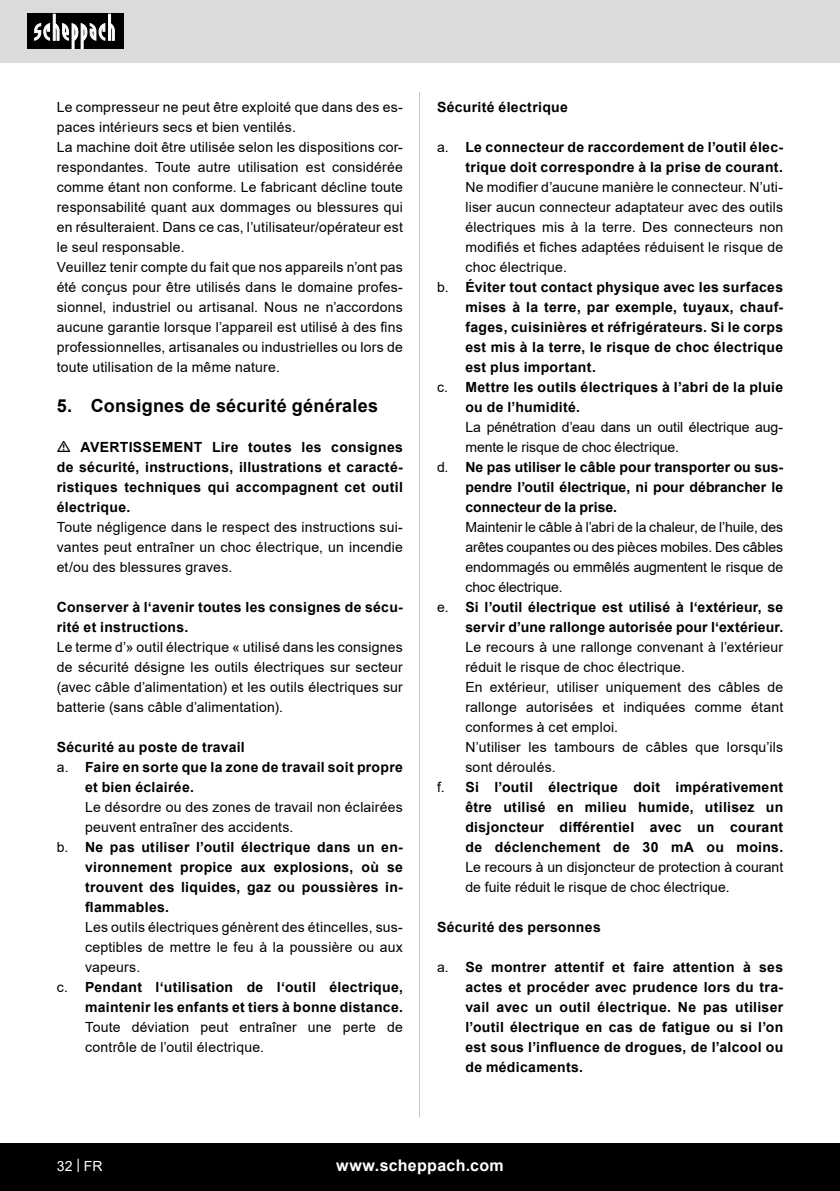
<style>
.page{position:relative;width:840px;height:1191px;background:#fff}
.page>*{position:absolute;margin:0;border:0;box-sizing:border-box;transform-origin:0 0}
.t1{font:700 18px "Arial";letter-spacing:.015em;color:#000}
.t2{font:700 16px "Arial";letter-spacing:.02em;color:#fff}
.Basiseinstellung{font:14px/20px "Arial";letter-spacing:.015em;color:#000;text-align:justify}
.Grundtext_Bold{font:700 14px/20px "Arial";letter-spacing:.02em;color:#000;text-align:justify}
.Basiseinstellung-2{font:14px/20px "Arial";letter-spacing:-.005em;color:#000}
.t3{font:14px "Arial";color:#fff}
.s1{font-weight:400}
</style>
<div class="page">
<div style="left:0;top:0;width:839px;height:63px;background:#dbdbdb"></div>
<div style="left:0;top:1143px;width:839px;height:48px;background:#000"></div>
<div style="left:27px;top:14px;width:96px;height:35px;background:#000"></div>
<svg style="left:34px;top:14px;width:81px;height:35px"></svg>
<hr style="left:419px;top:92px;width:1px;height:1025px;background:#c7c7c7">
<p class="Basiseinstellung" style="left:57px;top:97px;width:347px">Le compresseur ne peut être exploité que dans des es&shy;paces intérieurs secs et bien ventilés.</p>
<p class="Basiseinstellung" style="left:57px;top:137px;width:347px">La machine doit être utilisée selon les dispositions cor&shy;respondantes. Toute autre utilisation est considérée comme étant non conforme. Le fabricant décline toute responsabilité quant aux dommages ou blessures qui en résulteraient. Dans ce cas, l’utilisateur/opérateur est le seul responsable.</p>
<p class="Basiseinstellung" style="left:57px;top:257px;width:347px">Veuillez tenir compte du fait que nos appareils n’ont pas été conçus pour être utilisés dans le domaine profes&shy;sionnel, industriel ou artisanal. Nous ne n’accordons aucune garantie lorsque l’appareil est utilisé à des fins professionnelles, artisanales ou industrielles ou lors de toute utilisation de la même nature.</p>
<p class="t1" style="left:57px;top:393px;width:323px">5. Consignes de sécurité générales</p>
<p class="Grundtext_Bold" style="left:57px;top:437px;width:347px;text-indent:24px">AVERTISSEMENT Lire toutes les consignes de sécurité, instructions, illustrations et caracté&shy;ristiques techniques qui accompagnent cet outil électrique.</p>
<p class="Basiseinstellung" style="left:57px;top:517px;width:347px">Toute négligence dans le respect des instructions sui&shy;vantes peut entraîner un choc électrique, un incendie et/ou des blessures graves.</p>
<p class="Grundtext_Bold" style="left:57px;top:597px;width:347px">Conserver à l‘avenir toutes les consignes de sécu&shy;rité et instructions.</p>
<p class="Basiseinstellung" style="left:57px;top:637px;width:347px">Le terme d’» outil électrique « utilisé dans les consignes de sécurité désigne les outils électriques sur secteur (avec câble d’alimentation) et les outils électriques sur batterie (sans câble d’alimentation).</p>
<p class="Grundtext_Bold" style="left:57px;top:737px;width:189px">Sécurité au poste de travail</p>
<p class="Grundtext_Bold" style="left:85px;top:757px;width:319px;text-indent:-28px"><span class="s1">a.</span> Faire en sorte que la zone de travail soit propre et bien éclairée.</p>
<p class="Basiseinstellung" style="left:85px;top:797px;width:319px">Le désordre ou des zones de travail non éclairées peuvent entraîner des accidents.</p>
<p class="Grundtext_Bold" style="left:85px;top:837px;width:319px;text-indent:-28px"><span class="s1">b.</span> Ne pas utiliser l’outil électrique dans un en&shy;vironnement propice aux explosions, où se trouvent des liquides, gaz ou poussières in&shy;flammables.</p>
<p class="Basiseinstellung" style="left:85px;top:917px;width:319px">Les outils électriques génèrent des étincelles, sus&shy;ceptibles de mettre le feu à la poussière ou aux vapeurs.</p>
<p class="Grundtext_Bold" style="left:57px;top:977px;width:347px;text-align:right"><span class="s1">c.</span> Pendant l‘utilisation de l‘outil électrique, maintenir les enfants et tiers à bonne distance.</p>
<p class="Basiseinstellung" style="left:85px;top:1017px;width:319px">Toute déviation peut entraîner une perte de contrôle de l’outil électrique.</p>
<p class="Grundtext_Bold" style="left:437px;top:97px;width:132px">Sécurité électrique</p>
<p class="Grundtext_Bold" style="left:437px;top:137px;width:347px;text-align:right"><span class="s1">a.</span> Le connecteur de raccordement de l’outil élec&shy;trique doit correspondre à la prise de courant.</p>
<p class="Basiseinstellung" style="left:465px;top:177px;width:319px">Ne modifier d’aucune manière le connecteur. N’uti&shy;liser aucun connecteur adaptateur avec des outils électriques mis à la terre. Des connecteurs non modifiés et fiches adaptées réduisent le risque de choc électrique.</p>
<p class="Grundtext_Bold" style="left:465px;top:277px;width:319px;text-indent:-28px"><span class="s1">b.</span> Éviter tout contact physique avec les surfaces mises à la terre, par exemple, tuyaux, chauf&shy;fages, cuisinières et réfrigérateurs. Si le corps est mis à la terre, le risque de choc électrique est plus important.</p>
<p class="Grundtext_Bold" style="left:465px;top:377px;width:319px;text-indent:-28px"><span class="s1">c.</span> Mettre les outils électriques à l’abri de la pluie ou de l’humidité.</p>
<p class="Basiseinstellung-2" style="left:465px;top:417px;width:319px">La pénétration d’eau dans un outil électrique aug&shy;mente le risque de choc électrique.</p>
<p class="Grundtext_Bold" style="left:465px;top:457px;width:319px;text-indent:-28px"><span class="s1">d.</span> Ne pas utiliser le câble pour transporter ou sus&shy;pendre l’outil électrique, ni pour débrancher le connecteur de la prise.</p>
<p class="Basiseinstellung" style="left:465px;top:517px;width:319px">Maintenir le câble à l’abri de la chaleur, de l’huile, des arêtes coupantes ou des pièces mobiles. Des câbles endommagés ou emmêlés augmentent le risque de choc électrique.</p>
<p class="Grundtext_Bold" style="left:437px;top:597px;width:347px;text-align:right"><span class="s1">e.</span> Si l’outil électrique est utilisé à l‘extérieur, se servir d’une rallonge autorisée pour l‘extérieur.</p>
<p class="Basiseinstellung" style="left:465px;top:637px;width:319px">Le recours à une rallonge convenant à l’extérieur réduit le risque de choc électrique.</p>
<p class="Basiseinstellung" style="left:465px;top:677px;width:319px">En extérieur, utiliser uniquement des câbles de rallonge autorisées et indiquées comme étant conformes à cet emploi.</p>
<p class="Basiseinstellung" style="left:465px;top:737px;width:319px">N’utiliser les tambours de câbles que lorsqu’ils sont déroulés.</p>
<p class="Grundtext_Bold" style="left:465px;top:777px;width:319px;text-indent:-28px"><span class="s1">f.</span> Si l’outil électrique doit impérativement être utilisé en milieu humide, utilisez un disjoncteur différentiel avec un courant de déclenchement de 30 mA ou moins.<br><span class="s1">Le recours à un disjoncteur de protection à courant de fuite réduit le risque de choc électrique.</span></p>
<p class="Grundtext_Bold" style="left:437px;top:917px;width:165px">Sécurité des personnes</p>
<p class="Grundtext_Bold" style="left:465px;top:957px;width:319px;text-indent:-28px"><span class="s1">a.</span> Se montrer attentif et faire attention à ses actes et procéder avec prudence lors du tra&shy;vail avec un outil électrique. Ne pas utiliser l’outil électrique en cas de fatigue ou si l’on est sous l’influence de drogues, de l’alcool ou de médicaments.</p>
<p class="t3" style="left:57px;top:1156px;width:47px">32 | FR</p>
<p class="t2" style="left:336px;top:1154px;width:169px">www.scheppach.com</p>
</div>
